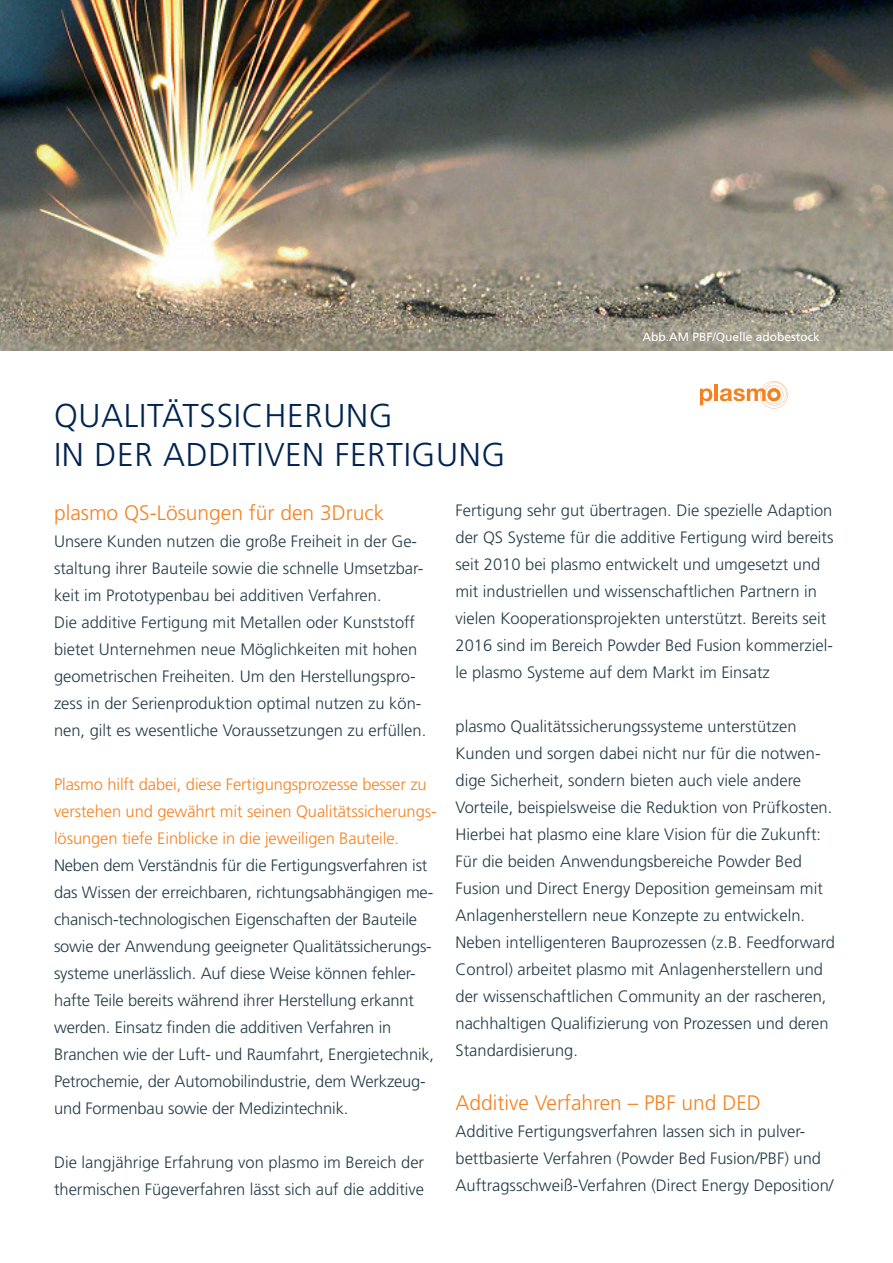
<style>
.page{position:relative;width:893px;height:1263px;background:#fff}
.page>*{position:absolute;margin:0;border:0;box-sizing:border-box;transform-origin:0 0}
.t1{font:300 33px/39.6px "Frutiger LT Pro";letter-spacing:.02em;color:#002451}
.t2{font:300 21px "Frutiger LT Pro";color:#f58220}
.t3{font:300 16.5px/27px "Frutiger LT Pro";color:#233c48}
.t4{font:300 16.5px/27px "Frutiger LT Pro";letter-spacing:-.005em;color:#f58220}
.t5{font:12px "Frutiger LT Pro";color:#fff}
</style>
<div class="page">
<img style="left:0;top:0;width:893px;height:351px">
<svg style="left:700px;top:388px;width:12px;height:17px"></svg>
<hr style="left:714px;top:384px;width:4px;height:17px;background:#f58220">
<svg style="left:720px;top:381px;width:68px;height:27px"></svg>
<h1 class="t1" style="left:54px;top:396px;width:453px">QUALITÄTSSICHERUNG<br>IN DER ADDITIVEN FERTIGUNG</h1>
<p class="t5" style="left:642px;top:329px;width:179px">Abb.AM PBF/Quelle adobestock</p>
<p class="t2" style="left:54px;top:500px;width:332px">plasmo QS-Lösungen für den 3Druck</p>
<p class="t3" style="left:54px;top:528px;width:374px">Unsere Kunden nutzen die große Freiheit in der Ge&shy;staltung ihrer Bauteile sowie die schnelle Umsetzbar&shy;keit im Prototypenbau bei additiven Verfahren.<br>Die additive Fertigung mit Metallen oder Kunststoff bietet Unternehmen neue Möglichkeiten mit hohen geometrischen Freiheiten. Um den Herstellungspro&shy;zess in der Serienproduktion optimal nutzen zu kön&shy;nen, gilt es wesentliche Voraussetzungen zu erfüllen.</p>
<p class="t4" style="left:54px;top:770px;width:384px">Plasmo hilft dabei, diese Fertigungsprozesse besser zu verstehen und gewährt mit seinen Qualitätssicherungs&shy;lösungen tiefe Einblicke in die jeweiligen Bauteile.</p>
<p class="t3" style="left:54px;top:851px;width:382px">Neben dem Verständnis für die Fertigungsverfahren ist das Wissen der erreichbaren, richtungsabhängigen me&shy;chanisch-technologischen Eigenschaften der Bauteile sowie der Anwendung geeigneter Qualitätssicherungs&shy;systeme unerlässlich. Auf diese Weise können fehler&shy;hafte Teile bereits während ihrer Herstellung erkannt werden. Einsatz finden die additiven Verfahren in Branchen wie der Luft- und Raumfahrt, Energietechnik, Petrochemie, der Automobilindustrie, dem Werkzeug&shy;und Formenbau sowie der Medizintechnik.</p>
<p class="t3" style="left:54px;top:1148px;width:372px">Die langjährige Erfahrung von plasmo im Bereich der thermischen Fügeverfahren lässt sich auf die additive</p>
<p class="t3" style="left:455px;top:497px;width:379px">Fertigung sehr gut übertragen. Die spezielle Adaption der QS Systeme für die additive Fertigung wird bereits seit 2010 bei plasmo entwickelt und umgesetzt und mit industriellen und wissenschaftlichen Partnern in vielen Kooperationsprojekten unterstützt. Bereits seit 2016 sind im Bereich Powder Bed Fusion kommerziel&shy;le plasmo Systeme auf dem Markt im Einsatz</p>
<p class="t3" style="left:455px;top:713px;width:381px">plasmo Qualitätssicherungssysteme unterstützen Kunden und sorgen dabei nicht nur für die notwen&shy;dige Sicherheit, sondern bieten auch viele andere Vorteile, beispielsweise die Reduktion von Prüfkosten.<br>Hierbei hat plasmo eine klare Vision für die Zukunft:<br>Für die beiden Anwendungsbereiche Powder Bed Fusion und Direct Energy Deposition gemeinsam mit Anlagenherstellern neue Konzepte zu entwickeln.<br>Neben intelligenteren Bauprozessen (z.B. Feedforward Control) arbeitet plasmo mit Anlagenherstellern und der wissenschaftlichen Community an der rascheren, nachhaltigen Qualifizierung von Prozessen und deren Standardisierung.</p>
<p class="t2" style="left:455px;top:1091px;width:307px">Additive Verfahren – PBF und DED</p>
<p class="t3" style="left:455px;top:1118px;width:380px">Additive Fertigungsverfahren lassen sich in pulver&shy;bettbasierte Verfahren (Powder Bed Fusion/PBF) und<br>Auftragsschweiß-Verfahren (Direct Energy Deposition/</p>
</div>
